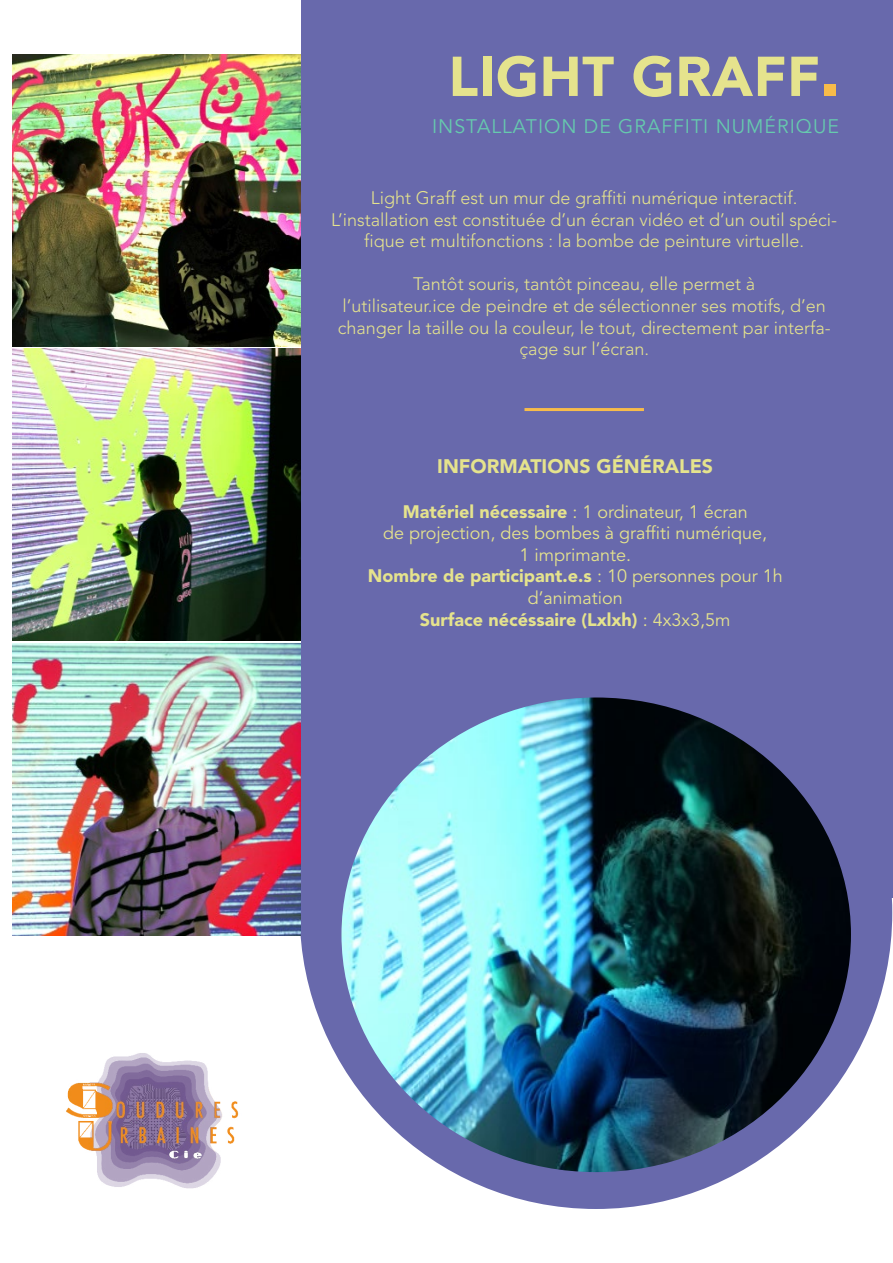
<style>
.page{position:relative;width:893px;height:1263px;background:#fff}
.page>*{position:absolute;margin:0;border:0;box-sizing:border-box;transform-origin:0 0}
.t1{font:900 55.5px "Avenir LT Std";letter-spacing:.01em;color:#e5e38d}
.t2{font:19.5px "Avenir LT Std";letter-spacing:.05em;color:#66caae}
.t3{font:900 19.5px "Avenir LT Std";color:#e5e38d}
.t4{font:300 18px/21.6px "Avenir";color:#e5e38d;text-align:center}
.t5{font:18px/21.6px "Avenir LT Std";color:#e5e38d;text-align:center}
.s1{font-family:"Arial";color:#f8bc4a}
.s2{font-weight:900}
</style>
<div class="page">
<div style="left:301px;top:1px;width:591px;height:897px;background:#6869ac"></div>
<div style="left:300px;top:616px;width:592px;height:593px;background:#6869ac;border-radius:50%"></div>
<img style="left:341px;top:697px;width:510px;height:475px">
<hr style="left:524px;top:408px;width:120px;height:3px;background:#f8bc4a">
<img style="left:12px;top:54px;width:289px;height:292px">
<img style="left:12px;top:348px;width:289px;height:293px">
<img style="left:12px;top:644px;width:289px;height:292px">
<img style="left:66px;top:1053px;width:173px;height:136px">
<h1 class="t1" style="left:448px;top:43px;width:392px">LIGHT GRAFF<span class="s1">.</span></h1>
<p class="t2" style="left:432px;top:115px;width:408px">INSTALLATION DE GRAFFITI NUMÉRIQUE</p>
<p class="t4" style="left:331px;top:187px;width:507px">Light Graff est un mur de graffiti numérique interactif.<br>L’installation est constituée d’un écran vidéo et d’un outil spéci&shy;fique et multifonctions : la bombe de peinture virtuelle.</p>
<p class="t4" style="left:338px;top:274px;width:494px">Tantôt souris, tantôt pinceau, elle permet à<br>l’utilisateur.ice de peindre et de sélectionner ses motifs, d’en changer la taille ou la couleur, le tout, directement par interfa&shy;çage sur l’écran.</p>
<p class="t3" style="left:437px;top:454px;width:277px">INFORMATIONS GÉNÉRALES</p>
<p class="t5" style="left:368px;top:501px;width:417px"><span class="s2">Matériel nécessaire</span> : 1 ordinateur, 1 écran<br>de projection, des bombes à graffiti numérique,<br>1 imprimante.<br><span class="s2">Nombre de participant.e.s</span> : 10 personnes pour 1h d’animation<br><span class="s2">Surface nécéssaire (Lxlxh)</span> : 4x3x3,5m</p>
</div>
